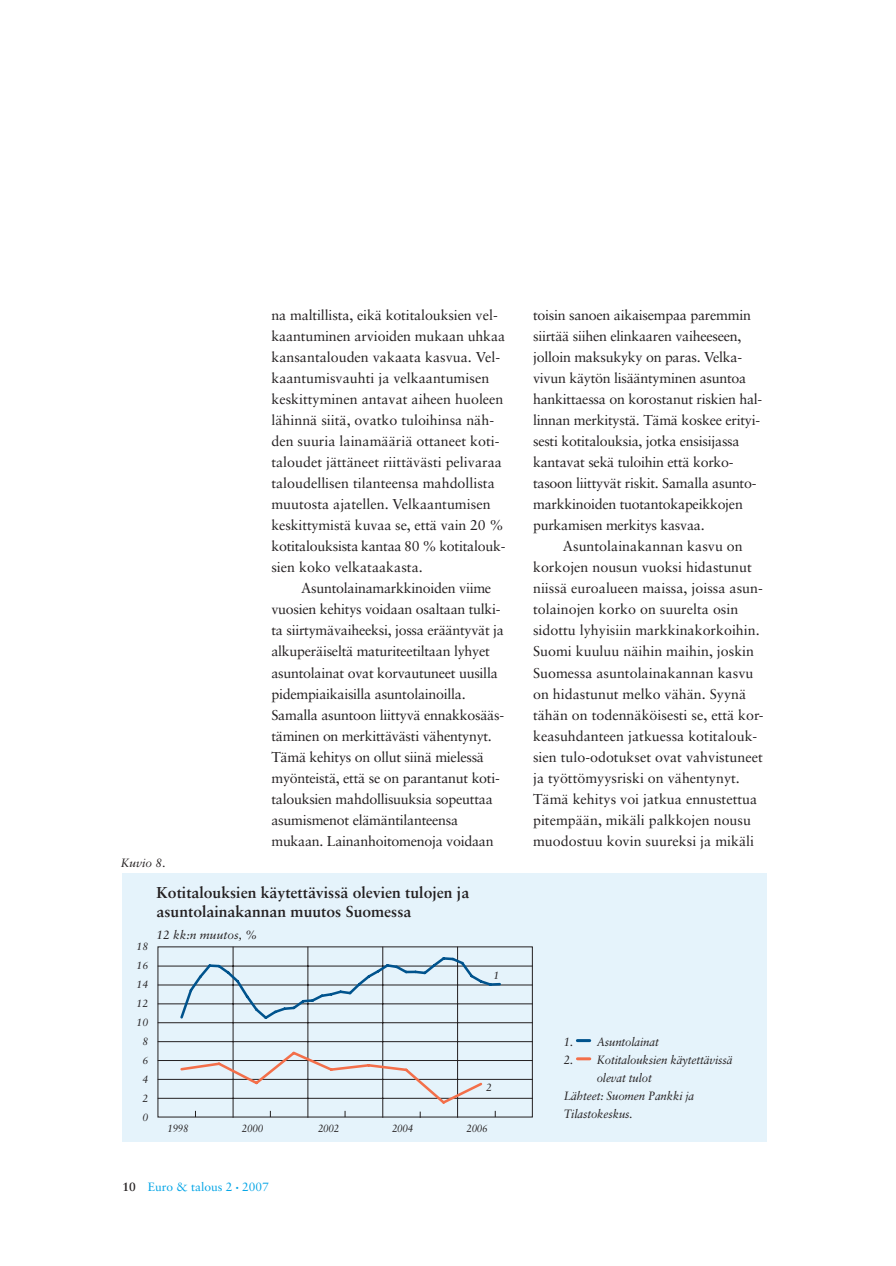
<style>
.page{position:relative;width:896px;height:1266px;background:#fff}
.page>*{position:absolute;margin:0;border:0;box-sizing:border-box;transform-origin:0 0}
.t1{font:700 15.75px/18.9px "Sabon";color:#231f20}
.t2{font:14.25px "Sabon";letter-spacing:-.01em;color:#231f20}
.t3{font:italic 12px "Sabon";letter-spacing:-.01em;color:#231f20;scale:.95 1}
.t4{font:italic 12px "Sabon";letter-spacing:-.01em;color:#231f20}
.t5{font:12px "Sabon";color:#00a4e6}
.t6{font:italic 10.5px "Sabon";letter-spacing:-.025em;color:#231f20;scale:.94 1}
.t7{font:italic 10.5px/19px "Sabon";letter-spacing:-.025em;color:#231f20;text-align:center}
.s1{font-weight:700;color:#231f20}
.s2{font-size:6px}
</style>
<div class="page">
<div style="left:122px;top:873px;width:644px;height:268px;background:#e5f3fb"></div>
<svg style="left:577px;top:1057px;width:12px;height:3px"></svg>
<svg style="left:577px;top:1039px;width:12px;height:3px"></svg>
<hr style="left:158px;top:1097px;width:374px;height:1px;background:#231f20">
<hr style="left:158px;top:1079px;width:374px;height:1px;background:#231f20">
<hr style="left:158px;top:1060px;width:374px;height:1px;background:#231f20">
<hr style="left:158px;top:1041px;width:374px;height:1px;background:#231f20">
<hr style="left:158px;top:1022px;width:374px;height:1px;background:#231f20">
<hr style="left:158px;top:1003px;width:374px;height:1px;background:#231f20">
<hr style="left:158px;top:984px;width:374px;height:1px;background:#231f20">
<hr style="left:158px;top:965px;width:374px;height:1px;background:#231f20">
<hr style="left:233px;top:947px;width:1px;height:170px;background:#231f20">
<hr style="left:307px;top:947px;width:1px;height:170px;background:#231f20">
<hr style="left:382px;top:947px;width:1px;height:170px;background:#231f20">
<hr style="left:457px;top:947px;width:1px;height:170px;background:#231f20">
<svg style="left:178px;top:954px;width:324px;height:67px"></svg>
<svg style="left:179px;top:1049px;width:305px;height:56px"></svg>
<p class="t4" style="left:121px;top:858px;width:46px">Kuvio 8.</p>
<p class="t2" style="left:271px;top:309px;width:228px">na maltillista, eikä kotitalouksien vel -</p>
<p class="t2" style="left:271px;top:330px;width:235px">kaantuminen arvioiden mukaan uhkaa</p>
<p class="t2" style="left:271px;top:351px;width:230px">kansantalouden vakaata kasvua. Vel-</p>
<p class="t2" style="left:271px;top:372px;width:219px">kaantumisvauhti ja velkaantumisen</p>
<p class="t2" style="left:271px;top:393px;width:233px">keskittyminen antavat aiheen huoleen</p>
<p class="t2" style="left:271px;top:414px;width:224px">lähinnä siitä, ovatko tuloi hinsa näh-</p>
<p class="t2" style="left:271px;top:435px;width:230px">den suuria lainamääriä ottaneet koti-</p>
<p class="t2" style="left:271px;top:456px;width:232px">taloudet jättäneet riittävästi pelivaraa</p>
<p class="t2" style="left:271px;top:477px;width:225px">taloudellisen tilanteensa mahdollista</p>
<p class="t2" style="left:271px;top:498px;width:221px">muutosta ajatellen. Velkaantumisen</p>
<p class="t2" style="left:271px;top:519px;width:234px">keskittymistä kuvaa se, että vain 20 %</p>
<p class="t2" style="left:271px;top:540px;width:235px">kotitalouksista kantaa 80 % kotitalouk-</p>
<p class="t2" style="left:271px;top:561px;width:153px">sien koko velkataakasta.</p>
<p class="t2" style="left:301px;top:582px;width:191px">Asuntolainamarkkinoiden viime</p>
<p class="t2" style="left:271px;top:603px;width:231px">vuosien kehitys voidaan osaltaan tulki-</p>
<p class="t2" style="left:271px;top:624px;width:234px">ta siirtymävaiheeksi, jossa erääntyvät ja</p>
<p class="t2" style="left:271px;top:645px;width:220px">alkuperäiseltä maturiteetiltaan lyhyet</p>
<p class="t2" style="left:271px;top:666px;width:228px">asuntolainat ovat korvautuneet uusilla</p>
<p class="t2" style="left:271px;top:687px;width:196px">pidempiaikaisilla asuntolainoilla.</p>
<p class="t2" style="left:271px;top:708px;width:234px">Samalla asuntoon liittyvä ennakkosääs-</p>
<p class="t2" style="left:271px;top:729px;width:222px">täminen on merkittävästi vähentynyt.</p>
<p class="t2" style="left:271px;top:750px;width:214px">Tämä kehitys on ollut siinä mielessä</p>
<p class="t2" style="left:271px;top:771px;width:230px">myönteistä, että se on parantanut koti-</p>
<p class="t2" style="left:271px;top:792px;width:223px">talouksien mahdollisuuksia sopeuttaa</p>
<p class="t2" style="left:271px;top:813px;width:188px">asumismenot elämäntilanteensa</p>
<p class="t2" style="left:271px;top:834px;width:224px">mukaan. Lainanhoitomenoja voidaan</p>
<p class="t7" style="left:137px;top:937px;width:13px">18<br>16<br>14<br>12<br>10<br>8<br>6<br>4<br>2<br>0</p>
<p class="t1" style="left:156px;top:884px;width:314px">Kotitalouksien käytettävissä olevien tulojen ja asuntolainakannan muutos Suomessa</p>
<p class="t4" style="left:156px;top:929px;width:102px">12 kk:n muutos, %</p>
<p class="t7" style="left:493px;top:967px;width:7px">1</p>
<p class="t7" style="left:486px;top:1078px;width:7px">2</p>
<p class="t6" style="left:167px;top:1124px;width:24px">1998</p>
<p class="t6" style="left:242px;top:1124px;width:24px">2000</p>
<p class="t6" style="left:318px;top:1124px;width:24px">2002</p>
<p class="t6" style="left:392px;top:1124px;width:24px">2004</p>
<p class="t6" style="left:466px;top:1124px;width:24px">2006</p>
<p class="t5" style="left:122px;top:1182px;width:148px"><span class="s1">10</span> Euro &amp; talous 2 <span class="s2">•</span> 2007</p>
<p class="t2" style="left:533px;top:309px;width:219px">toisin sanoen aikaisempaa paremmin</p>
<p class="t2" style="left:533px;top:330px;width:210px">siirtää siihen elinkaaren vaiheeseen,</p>
<p class="t2" style="left:533px;top:351px;width:210px">jolloin maksukyky on paras. Velka-</p>
<p class="t2" style="left:533px;top:372px;width:215px">vivun käytön lisääntyminen asuntoa</p>
<p class="t2" style="left:533px;top:393px;width:231px">hankittaessa on korostanut riskien hal-</p>
<p class="t2" style="left:533px;top:414px;width:228px">linnan merkitystä. Tämä koskee erityi-</p>
<p class="t2" style="left:533px;top:435px;width:208px">sesti kotitalouksia, jotka ensisijassa</p>
<p class="t2" style="left:533px;top:456px;width:202px">kantavat sekä tuloihin että korko-</p>
<p class="t2" style="left:533px;top:477px;width:225px">tasoon liittyvät riskit. Samalla asunto-</p>
<p class="t2" style="left:533px;top:498px;width:211px">markkinoiden tuotantokapeikkojen</p>
<p class="t2" style="left:533px;top:519px;width:173px">purkamisen merkitys kasvaa.</p>
<p class="t2" style="left:562px;top:540px;width:181px">Asuntolainakannan kasvu on</p>
<p class="t2" style="left:533px;top:561px;width:220px">korkojen nousun vuoksi hidastunut</p>
<p class="t2" style="left:533px;top:582px;width:231px">niissä euroalueen maissa, joissa asun-</p>
<p class="t2" style="left:533px;top:603px;width:207px">tolainojen korko on suurelta osin</p>
<p class="t2" style="left:533px;top:624px;width:228px">sidottu lyhyisiin markkinakorkoihin.</p>
<p class="t2" style="left:533px;top:645px;width:222px">Suomi kuuluu näihin maihin, joskin</p>
<p class="t2" style="left:533px;top:666px;width:222px">Suomessa asuntolainakannan kasvu</p>
<p class="t2" style="left:533px;top:687px;width:215px">on hidastunut melko vähän. Syynä</p>
<p class="t2" style="left:533px;top:708px;width:232px">tähän on todennäköisesti se, että kor-</p>
<p class="t2" style="left:533px;top:729px;width:226px">keasuhdanteen jatkuessa kotitalouk-</p>
<p class="t2" style="left:533px;top:750px;width:231px">sien tulo-odotukset ovat vahvistuneet</p>
<p class="t2" style="left:533px;top:771px;width:208px">ja työttömyysriski on vähentynyt.</p>
<p class="t2" style="left:533px;top:792px;width:226px">Tämä kehitys voi jatkua ennustettua</p>
<p class="t2" style="left:533px;top:813px;width:219px">pitempään, mikäli palkkojen nousu</p>
<p class="t2" style="left:533px;top:834px;width:222px">muodostuu kovin suureksi ja mikäli</p>
<p class="t3" style="left:563px;top:1037px;width:101px">1. Asuntolainat</p>
<p class="t3" style="left:563px;top:1055px;width:179px">2. Kotitalouksien käytettävissä</p>
<p class="t3" style="left:596px;top:1073px;width:60px">olevat tulot</p>
<p class="t3" style="left:563px;top:1091px;width:139px">Lähteet: Suomen Pankki ja</p>
<p class="t3" style="left:563px;top:1109px;width:74px">Tilastokeskus.</p>
</div>
